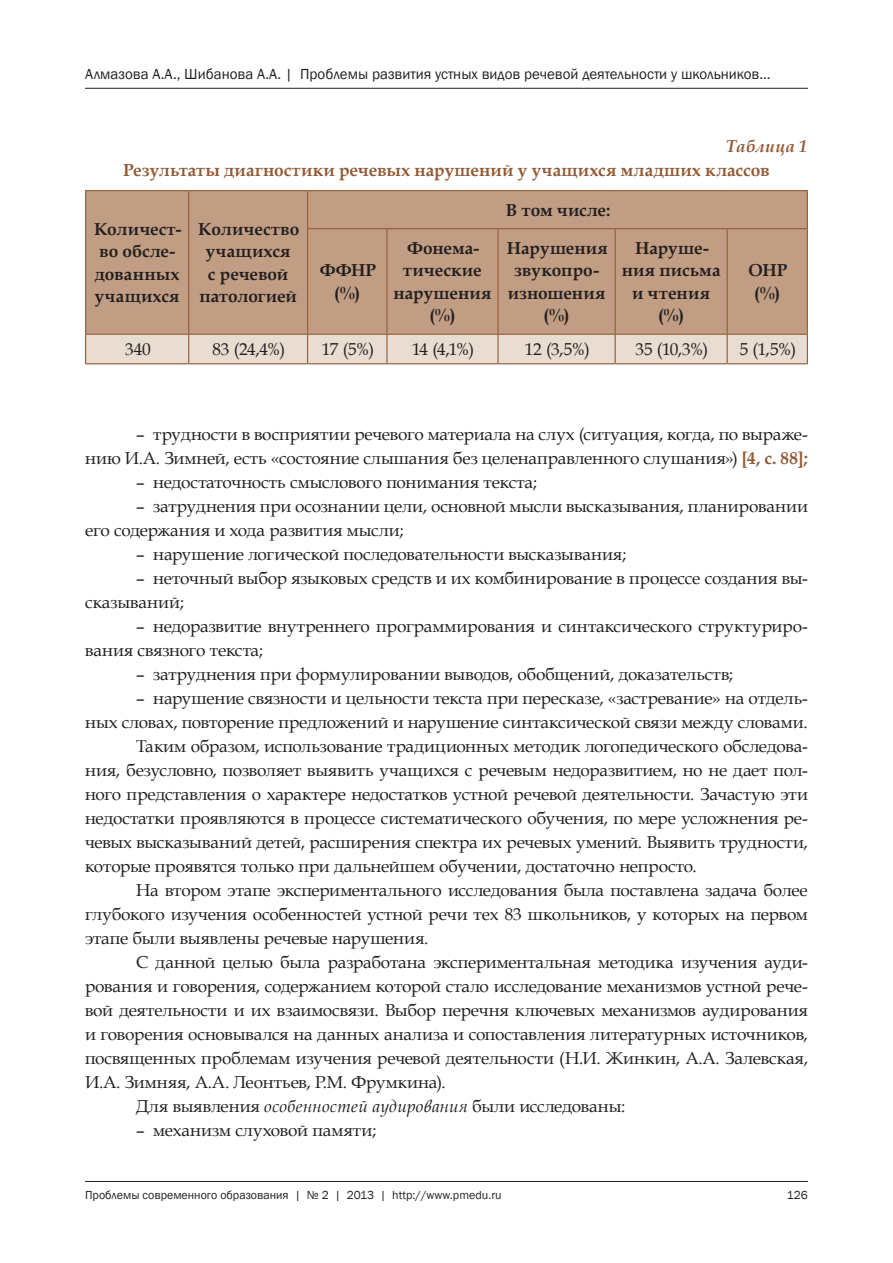
<style>
.page{position:relative;width:893px;height:1263px;background:#fff}
.page>*{position:absolute;margin:0;border:0;box-sizing:border-box;transform-origin:0 0}
.osnovnoy_text{font:17.25px/24px "Book Antiqua";letter-spacing:-.005em;color:#231f20}
.tab-shap{font:700 17.25px/22.5px "Book Antiqua";letter-spacing:.005em;color:#231f20;text-align:center}
.tab-zag{font:700 17.25px "Book Antiqua";letter-spacing:.005em;color:#915b36}
.tab-text{font:17.25px "Book Antiqua";letter-spacing:-.02em;color:#231f20}
.tab-tab{font:italic 700 17.25px "Book Antiqua";letter-spacing:.02em;color:#915b36}
.t1{font:15px "Franklin Gothic";color:#231f20}
.t2{font:12px "Franklin Gothic";color:#231f20}
.s1{font-weight:700;color:#915b36}
.s2{font-style:italic}
</style>
<div class="page">
<hr style="left:85px;top:1181px;width:723px;height:1px;background:#231f20">
<hr style="left:85px;top:88px;width:723px;height:1px;background:#231f20">
<div style="left:86px;top:191px;width:721px;height:143px;background:#c19e83"></div>
<hr style="left:188px;top:191px;width:1px;height:38px;background:#915b36">
<hr style="left:307px;top:191px;width:1px;height:37px;background:#915b36">
<hr style="left:188px;top:229px;width:1px;height:105px;background:#915b36">
<hr style="left:307px;top:228px;width:80px;height:1px;background:#915b36">
<hr style="left:307px;top:229px;width:1px;height:105px;background:#915b36">
<hr style="left:387px;top:228px;width:111px;height:1px;background:#915b36">
<hr style="left:386px;top:229px;width:1px;height:105px;background:#915b36">
<hr style="left:498px;top:228px;width:117px;height:1px;background:#915b36">
<hr style="left:497px;top:229px;width:2px;height:105px;background:#915b36">
<hr style="left:615px;top:228px;width:112px;height:1px;background:#915b36">
<hr style="left:615px;top:229px;width:1px;height:105px;background:#915b36">
<hr style="left:727px;top:228px;width:81px;height:1px;background:#915b36">
<hr style="left:727px;top:229px;width:1px;height:105px;background:#915b36">
<div style="left:85px;top:335px;width:723px;height:28px;background:#e9dcd1"></div>
<hr style="left:85px;top:363px;width:104px;height:1px;background:#915b36">
<hr style="left:189px;top:363px;width:119px;height:1px;background:#915b36">
<hr style="left:308px;top:363px;width:79px;height:1px;background:#915b36">
<hr style="left:387px;top:363px;width:111px;height:1px;background:#915b36">
<hr style="left:498px;top:363px;width:117px;height:1px;background:#915b36">
<hr style="left:615px;top:363px;width:112px;height:1px;background:#915b36">
<hr style="left:727px;top:363px;width:81px;height:1px;background:#915b36">
<hr style="left:85px;top:190px;width:104px;height:1px;background:#915b36">
<hr style="left:85px;top:191px;width:1px;height:38px;background:#915b36">
<hr style="left:189px;top:190px;width:119px;height:1px;background:#915b36">
<hr style="left:308px;top:190px;width:79px;height:1px;background:#915b36">
<hr style="left:387px;top:190px;width:111px;height:1px;background:#915b36">
<hr style="left:498px;top:190px;width:117px;height:1px;background:#915b36">
<hr style="left:615px;top:190px;width:112px;height:1px;background:#915b36">
<hr style="left:727px;top:190px;width:81px;height:1px;background:#915b36">
<hr style="left:807px;top:191px;width:1px;height:37px;background:#915b36">
<hr style="left:85px;top:229px;width:1px;height:105px;background:#915b36">
<hr style="left:807px;top:229px;width:1px;height:105px;background:#915b36">
<hr style="left:85px;top:334px;width:104px;height:1px;background:#915b36">
<hr style="left:189px;top:334px;width:119px;height:1px;background:#915b36">
<hr style="left:308px;top:334px;width:79px;height:1px;background:#915b36">
<hr style="left:387px;top:334px;width:111px;height:1px;background:#915b36">
<hr style="left:498px;top:334px;width:117px;height:1px;background:#915b36">
<hr style="left:615px;top:334px;width:112px;height:1px;background:#915b36">
<hr style="left:727px;top:334px;width:81px;height:1px;background:#915b36">
<p class="t1" style="left:85px;top:65px;width:687px">Алмазова А.А., Шибанова А.А. | Проблемы развития устных видов речевой деятельности у школьников...</p>
<p class="tab-tab" style="left:726px;top:134px;width:83px">Таблица 1</p>
<p class="tab-zag" style="left:123px;top:158px;width:648px">Результаты диагностики речевых нарушений у учащихся младших классов</p>
<p class="tab-shap" style="left:94px;top:218px;width:89px;text-align:left">Количест&shy;во обсле&shy;дованных учащихся</p>
<p class="tab-shap" style="left:198px;top:218px;width:103px">Количество учащихся<br>с речевой патологией</p>
<p class="tab-shap" style="left:320px;top:259px;width:58px">ФФНР (%)</p>
<p class="tab-shap" style="left:506px;top:199px;width:106px">В том числе:</p>
<p class="tab-shap" style="left:393px;top:237px;width:100px">Фонема&shy;тические нарушения (%)</p>
<p class="tab-shap" style="left:507px;top:237px;width:103px">Нарушения звукопро&shy;изношения (%)</p>
<p class="tab-shap" style="left:622px;top:237px;width:100px">Наруше&shy;ния письма и чтения (%)</p>
<p class="tab-shap" style="left:749px;top:259px;width:40px">ОНР (%)</p>
<p class="tab-text" style="left:125px;top:337px;width:27px">340</p>
<p class="tab-text" style="left:212px;top:337px;width:74px">83 (24,4%)</p>
<p class="tab-text" style="left:322px;top:337px;width:54px">17 (5%)</p>
<p class="tab-text" style="left:412px;top:337px;width:63px">14 (4,1%)</p>
<p class="tab-text" style="left:525px;top:337px;width:67px">12 (3,5%)</p>
<p class="tab-text" style="left:635px;top:337px;width:74px">35 (10,3%)</p>
<p class="tab-text" style="left:740px;top:337px;width:58px">5 (1,5%)</p>
<p class="osnovnoy_text" style="left:85px;top:421px;width:724px;text-align:right">– трудности в восприятии речевого материала на слух (ситуация, когда, по выраже-<br>нию И.А. Зимней, есть «состояние слышания без целенаправленного слушания») <span class="s1">[4, с. 88];</span></p>
<p class="osnovnoy_text" style="left:136px;top:469px;width:402px">– недостаточность смыслового понимания текста;</p>
<p class="osnovnoy_text" style="left:85px;top:493px;width:724px;text-indent:51px">– затруднения при осознании цели, основной мысли высказывания, планировании его содержания и хода развития мысли;</p>
<p class="osnovnoy_text" style="left:136px;top:541px;width:492px">– нарушение логической последовательности высказывания;</p>
<p class="osnovnoy_text" style="left:85px;top:565px;width:724px;text-indent:51px">– неточный выбор языковых средств и их комбинирование в процессе создания вы&shy;сказываний;</p>
<p class="osnovnoy_text" style="left:85px;top:613px;width:724px;text-indent:51px">– недоразвитие внутреннего программирования и синтаксического структуриро&shy;вания связного текста;</p>
<p class="osnovnoy_text" style="left:136px;top:661px;width:599px">– затруднения при формулировании выводов, обобщений, доказательств;</p>
<p class="osnovnoy_text" style="left:85px;top:685px;width:724px;text-align:right">– нарушение связности и цельности текста при пересказе, «застревание» на отдель-<br>ных словах, повторение предложений и нарушение синтаксической связи между словами.</p>
<p class="osnovnoy_text" style="left:85px;top:733px;width:724px;text-align:justify;text-indent:51px">Таким образом, использование традиционных методик логопедического обследова&shy;ния, безусловно, позволяет выявить учащихся с речевым недоразвитием, но не дает пол&shy;ного представления о характере недостатков устной речевой деятельности. Зачастую эти недостатки проявляются в процессе систематического обучения, по мере усложнения ре&shy;чевых высказываний детей, расширения спектра их речевых умений. Выявить трудности, которые проявятся только при дальнейшем обучении, достаточно непросто.</p>
<p class="osnovnoy_text" style="left:85px;top:877px;width:724px;text-align:justify;text-indent:51px">На втором этапе экспериментального исследования была поставлена задача более глубокого изучения особенностей устной речи тех 83 школьников, у которых на первом этапе были выявлены речевые нарушения.</p>
<p class="osnovnoy_text" style="left:85px;top:949px;width:724px;text-align:justify;text-indent:51px">С данной целью была разработана экспериментальная методика изучения ауди&shy;рования и говорения, содержанием которой стало исследование механизмов устной рече&shy;вой деятельности и их взаимосвязи. Выбор перечня ключевых механизмов аудирования и говорения основывался на данных анализа и сопоставления литературных источников, посвященных проблемам изучения речевой деятельности (Н.И. Жинкин, А.А. Залевская, И.А. Зимняя, А.А. Леонтьев, Р.М. Фрумкина).</p>
<p class="osnovnoy_text" style="left:136px;top:1093px;width:491px">Для выявления <span class="s2">особенностей аудирования</span> были исследованы:</p>
<p class="osnovnoy_text" style="left:136px;top:1117px;width:242px">– механизм слуховой памяти;</p>
<p class="t2" style="left:85px;top:1187px;width:418px">Проблемы современного образования | № 2 | 2013 | http://www.pmedu.ru</p>
<p class="t2" style="left:787px;top:1188px;width:23px">126</p>
</div>
